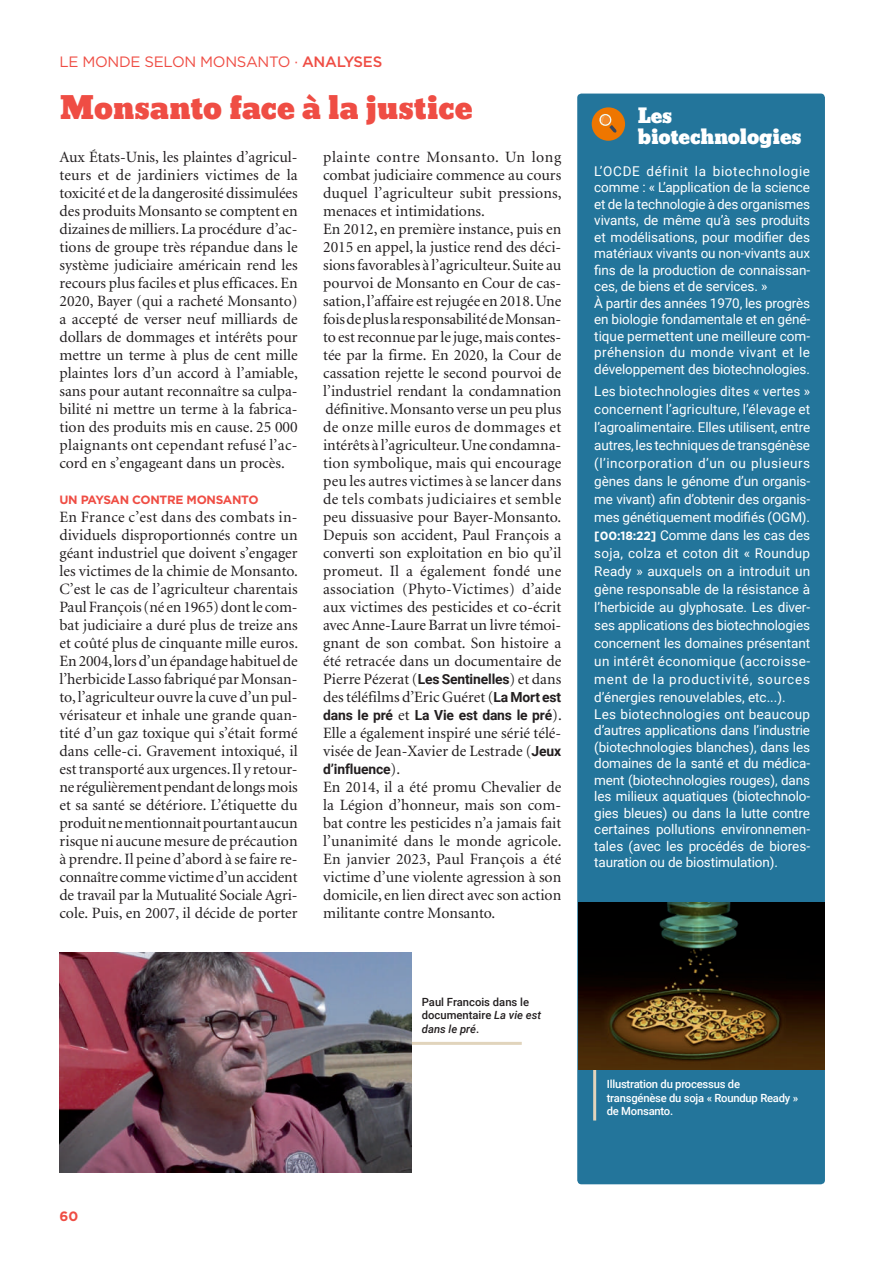
<style>
.page{position:relative;width:893px;height:1263px;background:#fff}
.page>*{position:absolute;margin:0;border:0;box-sizing:border-box;transform-origin:0 0}
.t1{font:30px "Bevan";color:#ef4d44}
.t2{font:19.5px/21px "Bevan";letter-spacing:-.01em;color:#fff}
.t3{font:15.75px/18px "Minion";color:#231f20;text-align:justify}
.t4{font:15px "Gotham";letter-spacing:-.02em;color:#ef4d44}
.t5{font:700 13.8px "Roboto";letter-spacing:-.01em;color:#231f20}
.t6{font:13.5px/16.5px "Roboto";letter-spacing:-.01em;color:#fff;text-align:justify}
.t7{font:700 13.5px "Gotham";color:#ef4d44}
.t8{font:700 12px "Gotham";letter-spacing:-.025em;color:#ef4d44}
.t9{font:500 11.25px/13.5px "Roboto";letter-spacing:-.02em;color:#fff}
.t10{font:500 11.25px/13.5px "Roboto";color:#231f20}
.s1{font-weight:500}
.s2{font-family:"Roboto";font-weight:700;font-size:13.8px}
.s3{font-family:"Minion";font-weight:400;font-size:15.75px}
.s4{font-style:italic}
.s5{font-family:"Gotham";font-weight:700;font-size:12px}
</style>
<div class="page">
<div style="left:577px;top:94px;width:248px;height:1090px;background:#23759b;border-radius:4px"></div>
<div style="left:592px;top:107px;width:33px;height:34px;background:#ee7600;border-radius:50%"></div>
<svg style="left:599px;top:114px;width:18px;height:19px"></svg>
<hr style="left:593px;top:1063px;width:3px;height:57px;background:#e1d4bc">
<img style="left:578px;top:902px;width:247px;height:167px">
<hr style="left:388px;top:1042px;width:134px;height:3px;background:#e1d4bc">
<img style="left:60px;top:952px;width:351px;height:220px">
<p class="t4" style="left:60px;top:53px;width:324px">LE MONDE SELON MONSANTO · <span class="s1">ANALYSES</span></p>
<h1 class="t1" style="left:60px;top:84px;width:415px">Monsanto face à la justice</h1>
<p class="t3" style="left:60px;top:149px;width:240px">Aux États-Unis, les plaintes d’agricul&shy;teurs et de jardiniers victimes de la toxicité et de la dangerosité dissimulées des produits Monsanto se comptent en dizaines de milliers. La procédure d’ac&shy;tions de groupe très répandue dans le système judiciaire américain rend les recours plus faciles et plus efficaces. En 2020, Bayer (qui a racheté Monsanto) a accepté de verser neuf milliards de dollars de dommages et intérêts pour mettre un terme à plus de cent mille plaintes lors d’un accord à l’amiable, sans pour autant reconnaître sa culpa&shy;bilité ni mettre un terme à la fabrica&shy;tion des produits mis en cause. 25 000 plaignants ont cependant refusé l’ac&shy;cord en s’engageant dans un procès.</p>
<p class="t8" style="left:60px;top:493px;width:201px">UN PAYSAN CONTRE MONSANTO</p>
<p class="t3" style="left:60px;top:509px;width:240px">En France c’est dans des combats in&shy;dividuels disproportionnés contre un géant industriel que doivent s’engager les victimes de la chimie de Monsanto.<br>C’est le cas de l’agriculteur charentais Paul François (né en 1965) dont le com&shy;bat judiciaire a duré plus de treize ans et coûté plus de cinquante mille euros.<br>En 2004, lors d’un épandage habituel de l’herbicide Lasso fabriqué par Monsan&shy;to, l’agriculteur ouvre la cuve d’un pul&shy;vérisateur et inhale une grande quan&shy;tité d’un gaz toxique qui s’était formé dans celle-ci. Gravement intoxiqué, il est transporté aux urgences. Il y retour&shy;ne régulièrement pendant de longs mois et sa santé se détériore. L’étiquette du produit ne mentionnait pourtant aucun risque ni aucune mesure de précaution à prendre. Il peine d’abord à se faire re&shy;connaître comme victime d’un accident de travail par la Mutualité Sociale Agri&shy;cole. Puis, en 2007, il décide de porter</p>
<p class="t3" style="left:323px;top:149px;width:240px;text-align:left">plainte contre Monsanto. Un long combat judiciaire commence au cours duquel l’agriculteur subit pressions, menaces et intimidations.<br>En 2012, en première instance, puis en 2015 en appel, la justice rend des déci&shy;sions favorables à l’agriculteur. Suite au pourvoi de Monsanto en Cour de cas&shy;sation, l’affaire est rejugée en 2018. Une fois de plus la responsabilité de Monsan&shy;to est reconnue par le juge, mais contes&shy;tée par la firme. En 2020, la Cour de cassation rejette le second pourvoi de l’industriel rendant la condamnation définitive. Monsanto verse un peu plus de onze mille euros de dommages et intérêts à l’agriculteur. Une condamna&shy;tion symbolique, mais qui encourage peu les autres victimes à se lancer dans de tels combats judiciaires et semble peu dissuasive pour Bayer-Monsanto.<br>Depuis son accident, Paul François a converti son exploitation en bio qu’il promeut. Il a également fondé une association (Phyto-Victimes) d’aide aux victimes des pesticides et co-écrit avec Anne-Laure Barrat un livre témoi&shy;gnant de son combat. Son histoire a été retracée dans un documentaire de Pierre Pézerat (<span class="s2">Les Sentinelles</span>) et dans des téléfilms d’Eric Guéret (<span class="s2">La Mort est</span></p>
<p class="t5" style="left:323px;top:705px;width:240px">dans le pré <span class="s3">et</span> La Vie est dans le pré<span class="s3">).</span></p>
<p class="t3" style="left:323px;top:725px;width:240px">Elle a également inspiré une sérié télé&shy;visée de Jean-Xavier de Lestrade (<span class="s2">Jeux</span></p>
<p class="t5" style="left:323px;top:759px;width:78px">d’influence<span class="s3">).</span></p>
<p class="t3" style="left:323px;top:779px;width:240px">En 2014, il a été promu Chevalier de la Légion d’honneur, mais son com&shy;bat contre les pesticides n’a jamais fait l’unanimité dans le monde agricole.<br>En janvier 2023, Paul François a été victime d’une violente agression à son domicile, en lien direct avec son action militante contre Monsanto.</p>
<p class="t10" style="left:422px;top:994px;width:121px">Paul Francois dans le documentaire <span class="s4">La vie est dans le pré</span>.</p>
<p class="t2" style="left:637px;top:106px;width:166px">Les biotechnologies</p>
<p class="t6" style="left:594px;top:162px;width:217px;text-align:left">L’OCDE définit la biotechnologie comme : « L’application de la science et de la technologie à des organismes vivants, de même qu’à ses produits et modélisations, pour modifier des matériaux vivants ou non-vivants aux fins de la production de connaissan&shy;ces, de biens et de services. »<br>À partir des années 1970, les progrès en biologie fondamentale et en géné&shy;tique permettent une meilleure com&shy;préhension du monde vivant et le développement des biotechnologies.</p>
<p class="t6" style="left:594px;top:382px;width:217px;line-height:18px">Les biotechnologies dites « vertes » concernent l’agriculture, l’élevage et l’agroalimentaire. Elles utilisent, entre autres, les techniques de transgénèse (l’incorporation d’un ou plusieurs gènes dans le génome d’un organis&shy;me vivant) afin d’obtenir des organis&shy;mes génétiquement modifiés (OGM). <span class="s5">[00:18:22]</span> Comme dans les cas des soja, colza et coton dit « Roundup Ready » auxquels on a introduit un gène responsable de la résistance à l’herbicide au glyphosate. Les diver&shy;ses applications des biotechnologies concernent les domaines présentant un intérêt économique (accroisse&shy;ment de la productivité, sources d’énergies renouvelables, etc...).</p>
<p class="t6" style="left:594px;top:705px;width:217px">Les biotechnologies ont beaucoup d’autres applications dans l’industrie (biotechnologies blanches), dans les domaines de la santé et du médica&shy;ment (biotechnologies rouges), dans les milieux aquatiques (biotechnolo&shy;gies bleues) ou dans la lutte contre certaines pollutions environnemen&shy;tales (avec les procédés de biores&shy;tauration ou de biostimulation).</p>
<p class="t9" style="left:607px;top:1077px;width:193px">Illustration du processus de transgénèse du soja « Roundup Ready » de Monsanto.</p>
<p class="t7" style="left:60px;top:1208px;width:20px">60</p>
</div>
